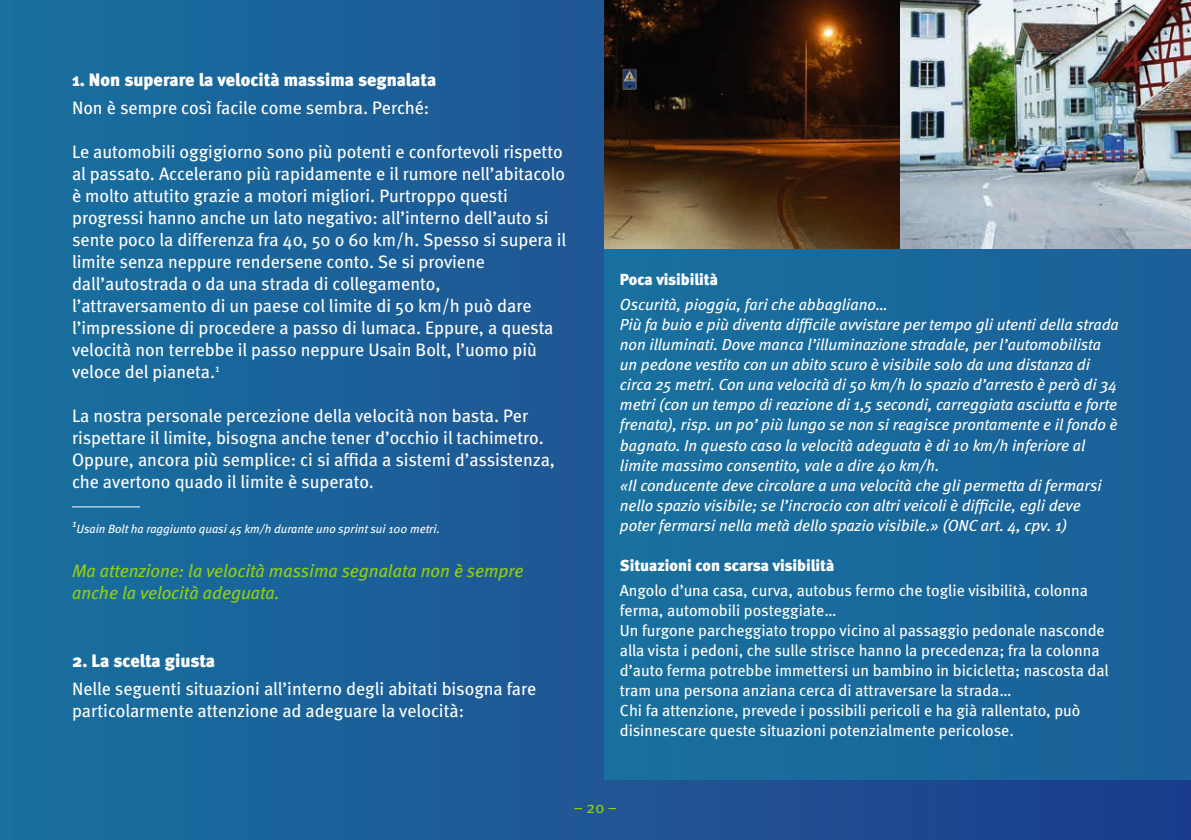
<style>
.page{position:relative;width:1191px;height:840px;background:#fff}
.page>*{position:absolute;margin:0;border:0;box-sizing:border-box;transform-origin:0 0}
.t1{font:18px/22px "Meta";color:#fff}
.t2{font:italic 18px/22px "Meta";color:#94ce0d}
.t3{font:900 18px "Meta";color:#fff}
.t4{font:italic 16px/20px "Meta";color:#fff}
.t5{font:16px/20px "Meta";letter-spacing:-.005em;color:#fff}
.t6{font:900 16px "Meta";letter-spacing:-.005em;color:#fff}
.t7{font:16px "Meta";color:#94ce0d}
.t8{font:italic 12px "Meta";color:#fff}
.t9{font:italic 10.4px "Meta";color:#fff}
</style>
<div class="page">
<div style="left:0;top:0;width:1191px;height:839px;background:linear-gradient(to right,#1a709e,#1f3c8b)"></div>
<img style="left:604px;top:0;width:296px;height:249px">
<img style="left:900px;top:0;width:291px;height:249px">
<div style="left:604px;top:249px;width:587px;height:530px;background:#19699c"></div>
<hr style="left:72px;top:506px;width:68px;height:1px;background:#fff">
<p class="t3" style="left:72px;top:69px;width:366px">1. Non superare la velocità massima segnalata</p>
<p class="t1" style="left:72px;top:96px;width:359px">Non è sempre così facile come sembra. Perché:</p>
<p class="t1" style="left:72px;top:140px;width:496px">Le automobili oggigiorno sono più potenti e confortevoli rispetto al passato. Accelerano più rapidamente e il rumore nell’abitacolo è molto attutito grazie a motori migliori. Purtroppo questi progressi hanno anche un lato negativo: all’interno dell’auto si sente poco la differenza fra 40, 50 o 60 km/h. Spesso si supera il limite senza neppure rendersene conto. Se si proviene dall’autostrada o da una strada di collegamento, l’attraversamento di un paese col limite di 50 km/h può dare l’impressione di procedere a passo di lumaca. Eppure, a questa velocità non terrebbe il passo neppure Usain Bolt, l’uomo più veloce del pianeta.<sup>1</sup></p>
<p class="t1" style="left:72px;top:404px;width:484px">La nostra personale percezione della velocità non basta. Per rispettare il limite, bisogna anche tener d’occhio il tachimetro.<br>Oppure, ancora più semplice: ci si affida a sistemi d’assistenza, che avertono quado il limite è superato.</p>
<p class="t9" style="left:72px;top:516px;width:6px">1</p>
<p class="t8" style="left:77px;top:521px;width:365px">Usain Bolt ha raggiunto quasi 45 km/h durante uno sprint sui 100 metri.</p>
<p class="t2" style="left:72px;top:559px;width:453px">Ma attenzione: la velocità massima segnalata non è sempre anche la velocità adeguata.</p>
<p class="t3" style="left:72px;top:649px;width:145px">2. La scelta giusta</p>
<p class="t1" style="left:72px;top:676px;width:466px">Nelle seguenti situazioni all’interno degli abitati bisogna fare particolarmente attenzione ad adeguare la velocità:</p>
<p class="t6" style="left:620px;top:269px;width:100px">Poca visibilità</p>
<p class="t4" style="left:620px;top:294px;width:500px">Oscurità, pioggia, fari che abbagliano…<br>Più fa buio e più diventa difficile avvistare per tempo gli utenti della strada non illuminati. Dove manca l’illuminazione stradale, per l’automobilista un pedone vestito con un abito scuro è visibile solo da una distanza di circa 25 metri. Con una velocità di 50 km/h lo spazio d’arresto è però di 34 metri (con un tempo di reazione di 1,5 secondi, carreggiata asciutta e forte frenata), risp. un po’ più lungo se non si reagisce prontamente e il fondo è bagnato. In questo caso la velocità adeguata è di 10 km/h inferiore al limite massimo consentito, vale a dire 40 km/h.<br>«Il conducente deve circolare a una velocità che gli permetta di fermarsi nello spazio visibile; se l’incrocio con altri veicoli è difficile, egli deve poter fermarsi nella metà dello spazio visibile.» (ONC art. 4, cpv. 1)</p>
<p class="t6" style="left:620px;top:555px;width:216px">Situazioni con scarsa visibilità</p>
<p class="t5" style="left:620px;top:580px;width:490px">Angolo d’una casa, curva, autobus fermo che toglie visibilità, colonna ferma, automobili posteggiate…<br>Un furgone parcheggiato troppo vicino al passaggio pedonale nasconde alla vista i pedoni, che sulle strisce hanno la precedenza; fra la colonna d’auto ferma potrebbe immettersi un bambino in bicicletta; nascosta dal tram una persona anziana cerca di attraversare la strada…<br>Chi fa attenzione, prevede i possibili pericoli e ha già rallentato, può disinnescare queste situazioni potenzialmente pericolose.</p>
<p class="t7" style="left:574px;top:797px;width:45px">– 20 –</p>
</div>
